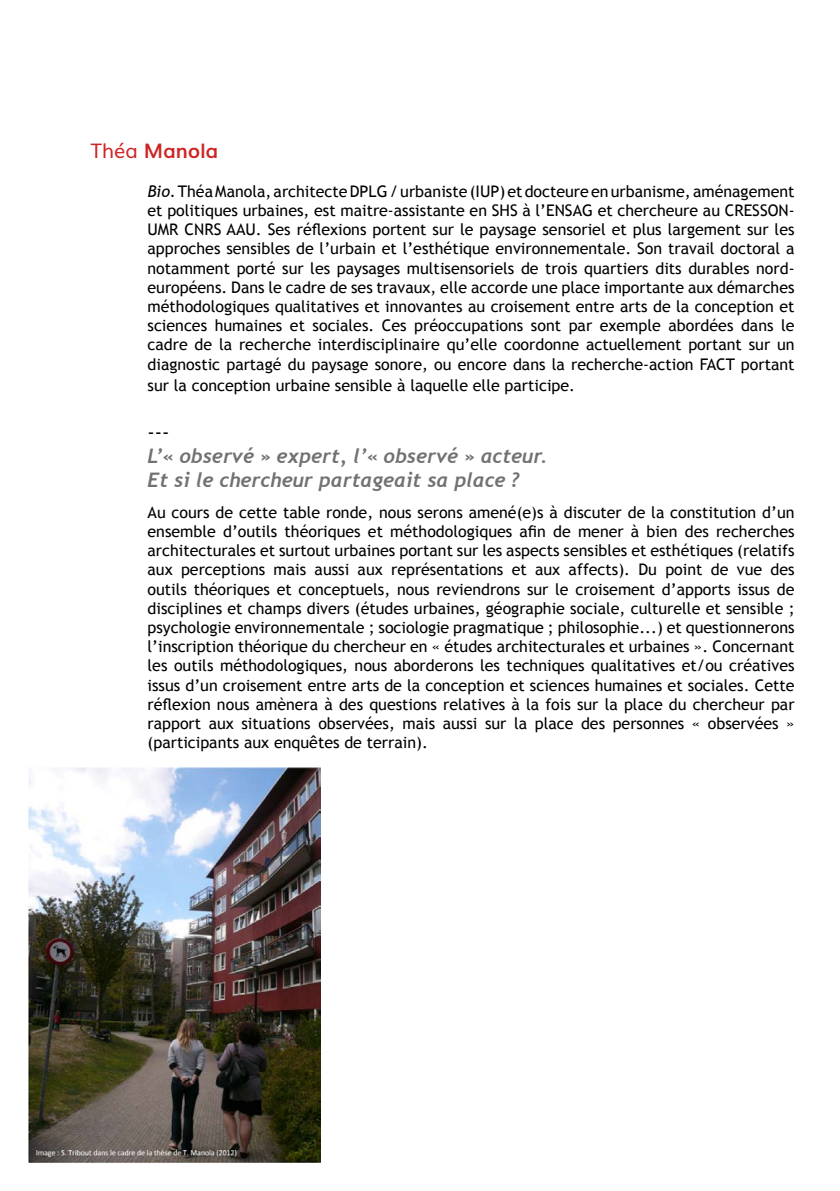
<style>
.page{position:relative;width:840px;height:1191px;background:#fff}
.page>*{position:absolute;margin:0;border:0;box-sizing:border-box;transform-origin:0 0}
.t1{font:italic 700 20px/24px "Trebuchet";color:#707173}
.t2{font:700 20px "Muli";color:#ce2424}
.t3{font:20px "Trebuchet MS";color:#000}
.t4{font:16px/19.2px "Trebuchet MS";color:#000;text-align:justify}
.s1{font-weight:400}
.s2{font-style:italic}
</style>
<div class="page">
<img style="left:28px;top:767px;width:292px;height:395px">
<p class="t2" style="left:91px;top:135px;width:129px"><span class="s1">Théa</span> Manola</p>
<p class="t4" style="left:147px;top:182px;width:648px"><span class="s2">Bio.</span> Théa Manola, architecte DPLG / urbaniste (IUP) et docteure en urbanisme, aménagement et politiques urbaines, est maitre-assistante en SHS à l’ENSAG et chercheure au CRESSON-UMR CNRS AAU. Ses réflexions portent sur le paysage sensoriel et plus largement sur les approches sensibles de l’urbain et l’esthétique environnementale. Son travail doctoral a notamment porté sur les paysages multisensoriels de trois quartiers dits durables nord&shy;européens. Dans le cadre de ses travaux, elle accorde une place importante aux démarches méthodologiques qualitatives et innovantes au croisement entre arts de la conception et sciences humaines et sociales. Ces préoccupations sont par exemple abordées dans le cadre de la recherche interdisciplinaire qu’elle coordonne actuellement portant sur un diagnostic partagé du paysage sonore, ou encore dans la recherche-action FACT portant</p>
<p class="t4" style="left:147px;top:376px;width:429px">sur la conception urbaine sensible à laquelle elle participe.</p>
<p class="t3" style="left:147px;top:420px;width:24px">---</p>
<p class="t1" style="left:147px;top:444px;width:401px">L’« observé » expert, l’« observé » acteur.<br>Et si le chercheur partageait sa place ?</p>
<p class="t4" style="left:147px;top:502px;width:648px">Au cours de cette table ronde, nous serons amené(e)s à discuter de la constitution d’un ensemble d’outils théoriques et méthodologiques afin de mener à bien des recherches architecturales et surtout urbaines portant sur les aspects sensibles et esthétiques (relatifs aux perceptions mais aussi aux représentations et aux affects). Du point de vue des outils théoriques et conceptuels, nous reviendrons sur le croisement d’apports issus de disciplines et champs divers (études urbaines, géographie sociale, culturelle et sensible ; psychologie environnementale ; sociologie pragmatique ; philosophie...) et questionnerons l’inscription théorique du chercheur en « études architecturales et urbaines ». Concernant les outils méthodologiques, nous aborderons les techniques qualitatives et/ou créatives issus d’un croisement entre arts de la conception et sciences humaines et sociales. Cette réflexion nous amènera à des questions relatives à la fois sur la place du chercheur par rapport aux situations observées, mais aussi sur la place des personnes « observées » (participants aux enquêtes de terrain).</p>
</div>
